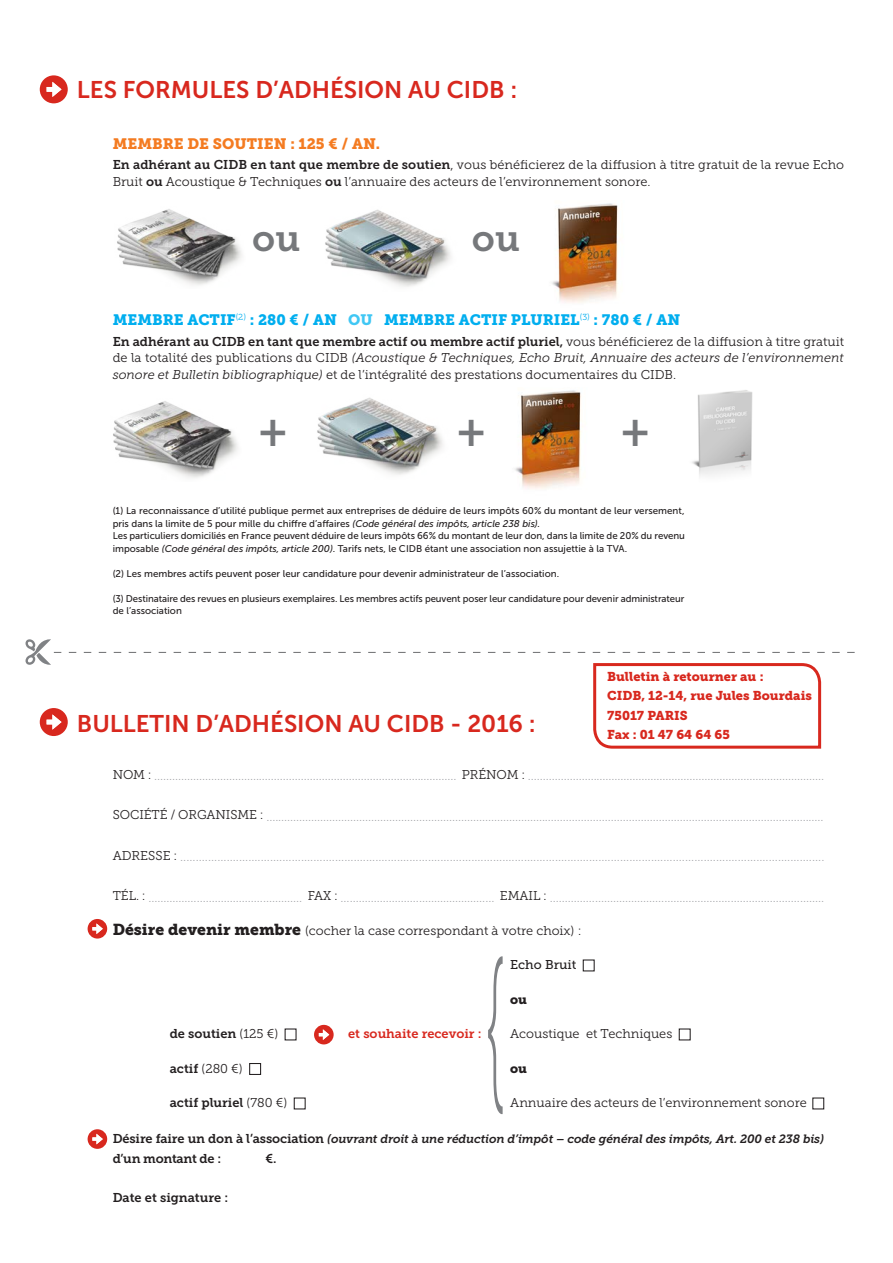
<style>
.page{position:relative;width:893px;height:1263px;background:#fff}
.page>*{position:absolute;margin:0;border:0;box-sizing:border-box;transform-origin:0 0}
.t1{font:45.75px "Museo Slab 700";color:#76787b}
.t2{font:36.75px "Museo Slab 700";color:#76787b}
.t3{font:24px "Museo Sans 700";color:#d8281e}
.t4{font:15px "Museo Slab 900";color:#00aeef}
.t5{font:15px "Museo Slab 900";color:#f47b21}
.t6{font:12.75px "Museo Slab 300";letter-spacing:-.005em;color:#a8a9ad}
.t7{font:12.75px/16.5px "Museo Slab 300";color:#231f20}
.t8{font:12.75px "Museo Slab 900";color:#d8281e}
.t9{font:12.75px "Museo Slab 700";color:#231f20}
.t10{font:12.75px "Museo Slab 700";color:#d8281e}
.t11{font:12.75px "Museo Slab 700";letter-spacing:-.02em;color:#231f20}
.t12{font:12.75px "Museo Slab 500";color:#231f20}
.t13{font:12.75px "Museo Slab 900";color:#231f20}
.t14{font:italic 12px "Museo Slab 700";letter-spacing:-.01em;color:#231f20}
.t15{font:9.75px/12.8px "Museo Sans 500";color:#231f20}
.s1{font-family:"Museo Slab 700"}
.s2{color:#40c7f4}
.s3{font-style:italic}
.s4{color:#231f20}
.s5{font-family:"Museo Slab 900";font-size:15.75px}
.s6{font-family:"Museo Slab 300"}
.s7{font-style:normal;font-size:12.75px}
</style>
<div class="page">
<img style="left:552px;top:203px;width:66px;height:100px">
<img style="left:515px;top:390px;width:66px;height:99px">
<img style="left:692px;top:390px;width:61px;height:86px">
<svg style="left:40px;top:75px;width:28px;height:28px"></svg>
<img style="left:117px;top:209px;width:125px;height:76px">
<img style="left:113px;top:401px;width:125px;height:77px">
<img style="left:325px;top:209px;width:126px;height:78px">
<img style="left:317px;top:397px;width:126px;height:78px">
<div style="left:583px;top:959px;width:12px;height:12px;border:1px solid #231f20"></div>
<div style="left:679px;top:1028px;width:12px;height:12px;border:1px solid #231f20"></div>
<div style="left:249px;top:1063px;width:12px;height:12px;border:1px solid #231f20"></div>
<div style="left:294px;top:1097px;width:12px;height:12px;border:1px solid #231f20"></div>
<div style="left:812px;top:1097px;width:12px;height:12px;border:1px solid #231f20"></div>
<svg style="left:314px;top:1025px;width:20px;height:19px"></svg>
<svg style="left:88px;top:919px;width:19px;height:19px"></svg>
<svg style="left:88px;top:1129px;width:19px;height:20px"></svg>
<svg style="left:488px;top:956px;width:15px;height:158px"></svg>
<svg style="left:26px;top:639px;width:829px;height:110px"></svg>
<p class="t3" style="left:77px;top:77px;width:442px">LES FORMULES D’ADHÉSION AU CIDB :</p>
<p class="t5" style="left:113px;top:135px;width:269px">MEMBRE DE SOUTIEN : 125 € / AN.</p>
<p class="t7" style="left:113px;top:157px;width:733px"><span class="s1">En adhérant au CIDB en tant que membre de soutien</span>, vous bénéficierez de la diffusion à titre gratuit de la revue Echo<br>Bruit <span class="s1">ou</span> Acoustique &amp; Techniques <span class="s1">ou</span> l’annuaire des acteurs de l’environnement sonore.</p>
<p class="t2" style="left:252px;top:217px;width:49px">ou</p>
<p class="t2" style="left:472px;top:217px;width:49px">ou</p>
<p class="t4" style="left:113px;top:311px;width:569px">MEMBRE ACTIF<sup>(2)</sup> : 280 € / AN <span class="s2">OU</span> MEMBRE ACTIF PLURIEL<sup>(3)</sup> : 780 € / AN</p>
<p class="t7" style="left:113px;top:333px;width:733px;text-align:justify"><span class="s1">En adhérant au CIDB en tant que membre actif ou membre actif pluriel,</span> vous bénéficierez de la diffusion à titre gratuit de la totalité des publications du CIDB <span class="s3">(Acoustique &amp; Techniques, Echo Bruit, Annuaire des acteurs de l’environnement sonore et Bulletin bibliographique)</span> et de l’intégralité des prestations documentaires du CIDB.</p>
<p class="t1" style="left:259px;top:404px;width:30px">+</p>
<p class="t1" style="left:457px;top:404px;width:30px">+</p>
<p class="t1" style="left:621px;top:404px;width:30px">+</p>
<p class="t15" style="left:113px;top:504px;width:573px">(1) La reconnaissance d’utilité publique permet aux entreprises de déduire de leurs impôts 60% du montant de leur versement, pris dans la limite de 5 pour mille du chiffre d’affaires <span class="s3">(Code général des impôts, article 238 bis).</span></p>
<p class="t15" style="left:113px;top:530px;width:574px">Les particuliers domiciliés en France peuvent déduire de leurs impôts 66% du montant de leur don, dans la limite de 20% du revenu imposable <span class="s3">(Code général des impôts, article 200)</span>. Tarifs nets, le CIDB étant une association non assujettie à la TVA.</p>
<p class="t15" style="left:113px;top:567px;width:448px">(2) Les membres actifs peuvent poser leur candidature pour devenir administrateur de l’association.</p>
<p class="t15" style="left:113px;top:592px;width:573px">(3) Destinataire des revues en plusieurs exemplaires. Les membres actifs peuvent poser leur candidature pour devenir administrateur de l’association</p>
<p class="t3" style="left:77px;top:710px;width:460px">BULLETIN D’ADHÉSION AU CIDB - 2016 :</p>
<p class="t8" style="left:607px;top:669px;width:158px">Bulletin à retourner au :</p>
<p class="t8" style="left:607px;top:688px;width:206px">CIDB, 12-14, rue Jules Bourdais</p>
<p class="t8" style="left:607px;top:708px;width:82px">75017 PARIS</p>
<p class="t8" style="left:607px;top:727px;width:124px">Fax : 01 47 64 64 65</p>
<p class="t6" style="left:113px;top:769px;width:713px"><span class="s4">NOM :</span> ..................................................................................................... <span class="s4">PRÉNOM :</span> ...................................................................................................</p>
<p class="t6" style="left:113px;top:809px;width:712px"><span class="s4">SOCIÉTÉ / ORGANISME :</span> ..........................................................................................................................................................................................</p>
<p class="t6" style="left:113px;top:850px;width:713px"><span class="s4">ADRESSE :</span> ................................................................................................................................................................................................................</p>
<p class="t6" style="left:113px;top:890px;width:713px"><span class="s4">TÉL. :</span> ................................................... <span class="s4">FAX :</span> ................................................... <span class="s4">EMAIL :</span> ...........................................................................................</p>
<p class="t7" style="left:113px;top:922px;width:470px"><span class="s5">Désire devenir membre</span> (cocher la case correspondant à votre choix) :</p>
<p class="t12" style="left:510px;top:958px;width:68px">Echo Bruit</p>
<p class="t13" style="left:510px;top:992px;width:18px">ou</p>
<p class="t9" style="left:170px;top:1027px;width:110px">de soutien <span class="s6">(125 €)</span></p>
<p class="t10" style="left:348px;top:1027px;width:135px">et souhaite recevoir :</p>
<p class="t7" style="left:510px;top:1026px;width:164px">Acoustique et Techniques</p>
<p class="t7" style="left:170px;top:1060px;width:75px"><span class="s1">actif</span> (280 €)</p>
<p class="t13" style="left:510px;top:1061px;width:18px">ou</p>
<p class="t9" style="left:170px;top:1096px;width:119px">actif pluriel <span class="s6">(780 €)</span></p>
<p class="t7" style="left:510px;top:1095px;width:298px">Annuaire des acteurs de l’environnement sonore</p>
<p class="t14" style="left:113px;top:1132px;width:713px"><span class="s7">Désire faire un don à l’association</span> (ouvrant droit à une réduction d’impôt – code général des impôts, Art. 200 et 238 bis)</p>
<p class="t11" style="left:113px;top:1151px;width:110px">d’un montant de :</p>
<p class="t9" style="left:266px;top:1151px;width:13px">€.</p>
<p class="t9" style="left:113px;top:1190px;width:117px">Date et signature :</p>
</div>
